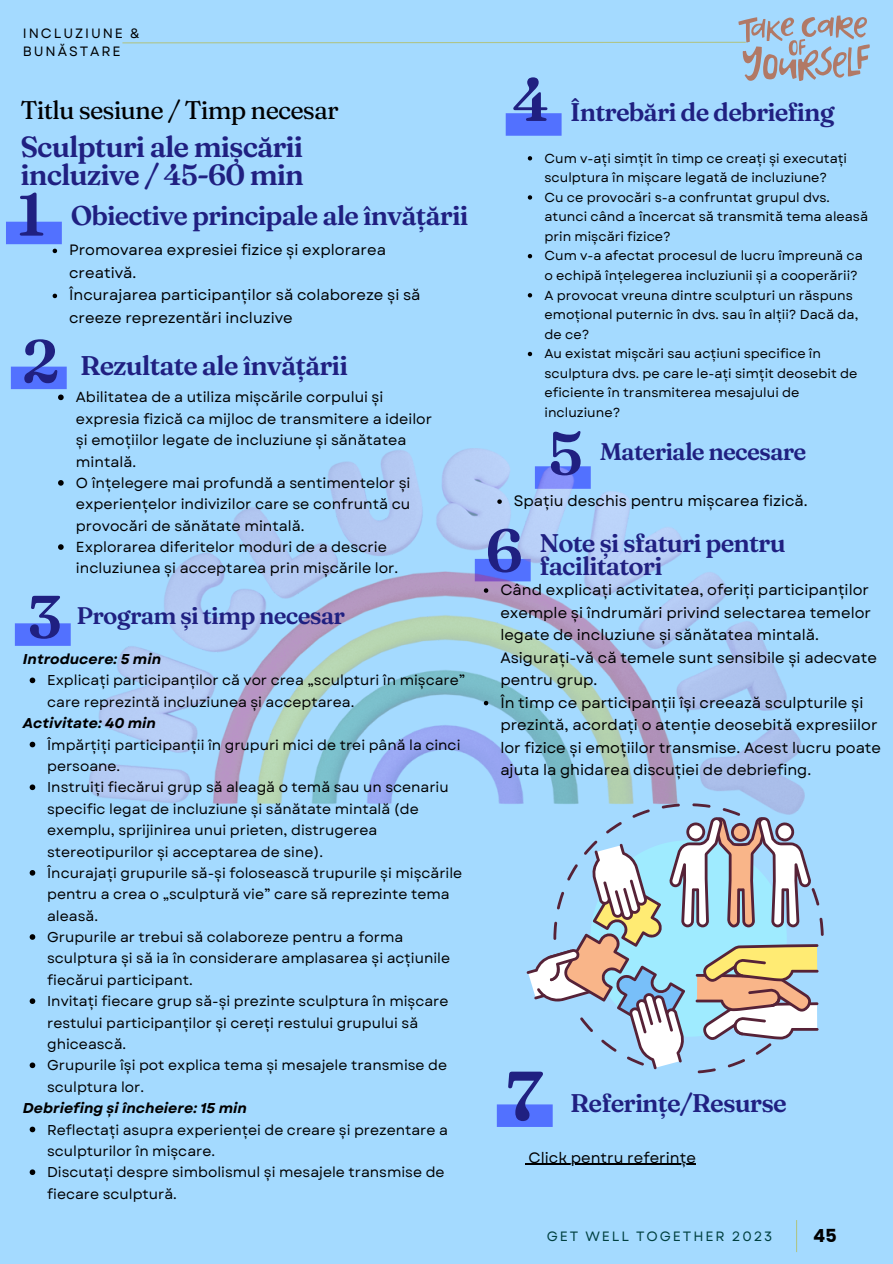
<style>
.page{position:relative;width:893px;height:1264px;background:#fff}
.page>*{position:absolute;margin:0;border:0;box-sizing:border-box;transform-origin:0 0}
.t1{font:600 69px "Fraunces 9 pt";color:#202081}
.t2{font:600 60px "Fraunces 9 pt";color:#202081}
.t3{font:600 29.25px/28.2px "Fraunces 9 pt";letter-spacing:-.035em;color:#202081}
.t4{font:600 27px "Fraunces 9 pt";letter-spacing:-.035em;color:#202081}
.t5{font:600 25.5px/23.7px "Fraunces 9 pt";letter-spacing:-.035em;color:#202081}
.t6{font:25.5px "Fraunces 9 pt";letter-spacing:-.035em;color:#000}
.t7{font:600 24px "Fraunces 9 pt";letter-spacing:-.035em;color:#202081}
.t8{font:700 18px "Poppins";color:#000}
.t9{font:15px/22.5px "Garet";color:#000}
.t10{font:14.55px/21.3px "Garet";color:#000}
.t11{font:14.25px/21.3px "Garet";color:#000}
.t12{font:italic 700 14.25px "Garet";color:#000}
.t13{font:13.5px/18px "Garet";letter-spacing:.14em;color:#000}
.t14{font:13.5px "Garet";letter-spacing:.14em;color:#004040}
.t15{font:13.05px/19.5px "Garet";color:#000}
</style>
<div class="page">
<div style="left:0;top:0;width:892px;height:1263px;background:#a4daff"></div>
<hr style="left:796px;top:1219px;width:1px;height:32px;background:#afc48b">
<div style="left:6px;top:222px;width:56px;height:22px;background:#5271ff"></div>
<div style="left:11px;top:366px;width:56px;height:23px;background:#5271ff"></div>
<div style="left:15px;top:623px;width:56px;height:23px;background:#5271ff"></div>
<div style="left:505px;top:113px;width:56px;height:23px;background:#5271ff"></div>
<div style="left:497px;top:1104px;width:55px;height:22px;background:#5271ff"></div>
<svg style="left:122px;top:16px;width:747px;height:65px"></svg>
<img style="left:89px;top:448px;width:715px;height:356px">
<svg style="left:526px;top:803px;width:297px;height:270px"></svg>
<svg style="left:53px;top:249px;width:4px;height:4px"></svg>
<svg style="left:53px;top:294px;width:4px;height:4px"></svg>
<svg style="left:58px;top:394px;width:6px;height:6px"></svg>
<svg style="left:58px;top:480px;width:6px;height:5px"></svg>
<svg style="left:58px;top:544px;width:6px;height:6px"></svg>
<svg style="left:30px;top:677px;width:5px;height:6px"></svg>
<svg style="left:30px;top:741px;width:5px;height:6px"></svg>
<svg style="left:30px;top:784px;width:5px;height:6px"></svg>
<svg style="left:30px;top:870px;width:5px;height:5px"></svg>
<svg style="left:30px;top:934px;width:5px;height:5px"></svg>
<svg style="left:30px;top:998px;width:5px;height:5px"></svg>
<svg style="left:30px;top:1062px;width:5px;height:6px"></svg>
<svg style="left:30px;top:1126px;width:5px;height:6px"></svg>
<svg style="left:30px;top:1169px;width:5px;height:5px"></svg>
<svg style="left:527px;top:156px;width:5px;height:4px"></svg>
<svg style="left:527px;top:195px;width:5px;height:5px"></svg>
<svg style="left:527px;top:254px;width:5px;height:4px"></svg>
<svg style="left:527px;top:293px;width:5px;height:4px"></svg>
<svg style="left:527px;top:352px;width:5px;height:4px"></svg>
<svg style="left:497px;top:499px;width:5px;height:5px"></svg>
<svg style="left:484px;top:588px;width:4px;height:5px"></svg>
<svg style="left:484px;top:701px;width:4px;height:4px"></svg>
<hr style="left:528px;top:1163px;width:168px;height:1px;background:#000">
<p class="t13" style="left:23px;top:25px;width:118px">INCLUZIUNE &amp;<br>BUNĂSTARE</p>
<p class="t6" style="left:20px;top:94px;width:319px">Titlu sesiune / Timp necesar</p>
<p class="t3" style="left:20px;top:132px;width:285px">Sculpturi ale mișcării incluzive / 45-60 min</p>
<p class="t2" style="left:17px;top:177px;width:30px">1</p>
<p class="t4" style="left:71px;top:199px;width:399px">Obiective principale ale învățării</p>
<p class="t9" style="left:69px;top:239px;width:318px">Promovarea expresiei fizice și explorarea creativă.</p>
<p class="t9" style="left:69px;top:284px;width:353px">Încurajarea participanților să colaboreze și să creeze reprezentări incluzive</p>
<p class="t4" style="left:80px;top:348px;width:269px">Rezultate ale învățării</p>
<p class="t10" style="left:76px;top:387px;width:357px">Abilitatea de a utiliza mișcările corpului și expresia fizică ca mijloc de transmitere a ideilor și emoțiilor legate de incluziune și sănătatea mintală.</p>
<p class="t10" style="left:76px;top:472px;width:336px;text-align:justify">O înțelegere mai profundă a sentimentelor și experiențelor indivizilor care se confruntă cu provocări de sănătate mintală.</p>
<p class="t10" style="left:76px;top:536px;width:324px">Explorarea diferitelor moduri de a descrie incluziunea și acceptarea prin mișcările lor.</p>
<p class="t7" style="left:76px;top:600px;width:270px">Program și timp necesar</p>
<p class="t12" style="left:23px;top:648px;width:140px">Introducere: 5 min</p>
<p class="t11" style="left:47px;top:670px;width:419px">Explicați participanților că vor crea „sculpturi în mișcare” care reprezintă incluziunea și acceptarea.</p>
<p class="t12" style="left:23px;top:713px;width:135px">Activitate: 40 min</p>
<p class="t11" style="left:47px;top:734px;width:415px">Împărțiți participanții în grupuri mici de trei până la cinci persoane.</p>
<p class="t11" style="left:47px;top:776px;width:403px">Instruiți fiecărui grup să aleagă o temă sau un scenariu specific legat de incluziune și sănătate mintală (de exemplu, sprijinirea unui prieten, distrugerea stereotipurilor și acceptarea de sine).</p>
<p class="t11" style="left:47px;top:862px;width:416px">Încurajați grupurile să-și folosească trupurile și mișcările pentru a crea o „sculptură vie” care să reprezinte tema aleasă.</p>
<p class="t11" style="left:47px;top:926px;width:404px">Grupurile ar trebui să colaboreze pentru a forma sculptura și să ia în considerare amplasarea și acțiunile fiecărui participant.</p>
<p class="t11" style="left:47px;top:990px;width:403px">Invitați fiecare grup să-și prezinte sculptura în mișcare restului participanților și cereți restului grupului să ghicească.</p>
<p class="t11" style="left:47px;top:1054px;width:401px">Grupurile își pot explica tema și mesajele transmise de sculptura lor.</p>
<p class="t12" style="left:23px;top:1097px;width:225px">Debriefing și încheiere: 15 min</p>
<p class="t11" style="left:47px;top:1118px;width:402px">Reflectați asupra experienței de creare și prezentare a sculpturilor în mișcare.</p>
<p class="t11" style="left:47px;top:1161px;width:399px">Discutați despre simbolismul și mesajele transmise de fiecare sculptură.</p>
<p class="t2" style="left:22px;top:323px;width:39px">2</p>
<p class="t2" style="left:28px;top:579px;width:35px">3</p>
<p class="t2" style="left:512px;top:62px;width:39px">4</p>
<p class="t5" style="left:570px;top:99px;width:266px">Întrebări de debriefing</p>
<p class="t15" style="left:544px;top:148px;width:304px">Cum v-ați simțit în timp ce creați și executați sculptura în mișcare legată de incluziune?</p>
<p class="t15" style="left:544px;top:187px;width:325px">Cu ce provocări s-a confruntat grupul dvs. atunci când a încercat să transmită tema aleasă prin mișcări fizice?</p>
<p class="t15" style="left:544px;top:246px;width:320px">Cum v-a afectat procesul de lucru împreună ca o echipă înțelegerea incluziunii și a cooperării?</p>
<p class="t15" style="left:544px;top:285px;width:315px">A provocat vreuna dintre sculpturi un răspuns emoțional puternic în dvs. sau în alții? Dacă da, de ce?</p>
<p class="t15" style="left:544px;top:344px;width:314px">Au existat mișcări sau acțiuni specifice în sculptura dvs. pe care le-ați simțit deosebit de eficiente în transmiterea mesajului de incluziune?</p>
<p class="t2" style="left:547px;top:416px;width:37px">5</p>
<p class="t7" style="left:599px;top:436px;width:208px">Materiale necesare</p>
<p class="t9" style="left:513px;top:489px;width:295px">Spațiu deschis pentru mișcarea fizică.</p>
<p class="t2" style="left:485px;top:513px;width:39px">6</p>
<p class="t9" style="left:500px;top:578px;width:378px">Când explicați activitatea, oferiți participanților exemple și îndrumări privind selectarea temelor legate de incluziune și sănătatea mintală.<br>Asigurați-vă că temele sunt sensibile și adecvate pentru grup.</p>
<p class="t9" style="left:500px;top:691px;width:382px">În timp ce participanții își creează sculpturile și prezintă, acordați o atenție deosebită expresiilor lor fizice și emoțiilor transmise. Acest lucru poate ajuta la ghidarea discuției de debriefing.</p>
<p class="t5" style="left:539px;top:531px;width:248px">Note și sfaturi pentru facilitatori</p>
<p class="t1" style="left:506px;top:1052px;width:38px">7</p>
<p class="t5" style="left:570px;top:1091px;width:218px">Referințe/Resurse</p>
<p class="t9" style="left:528px;top:1146px;width:169px">Click pentru referințe</p>
<p class="t14" style="left:546px;top:1226px;width:227px">GET WELL TOGETHER 2023</p>
<p class="t8" style="left:813px;top:1222px;width:25px">45</p>
</div>
